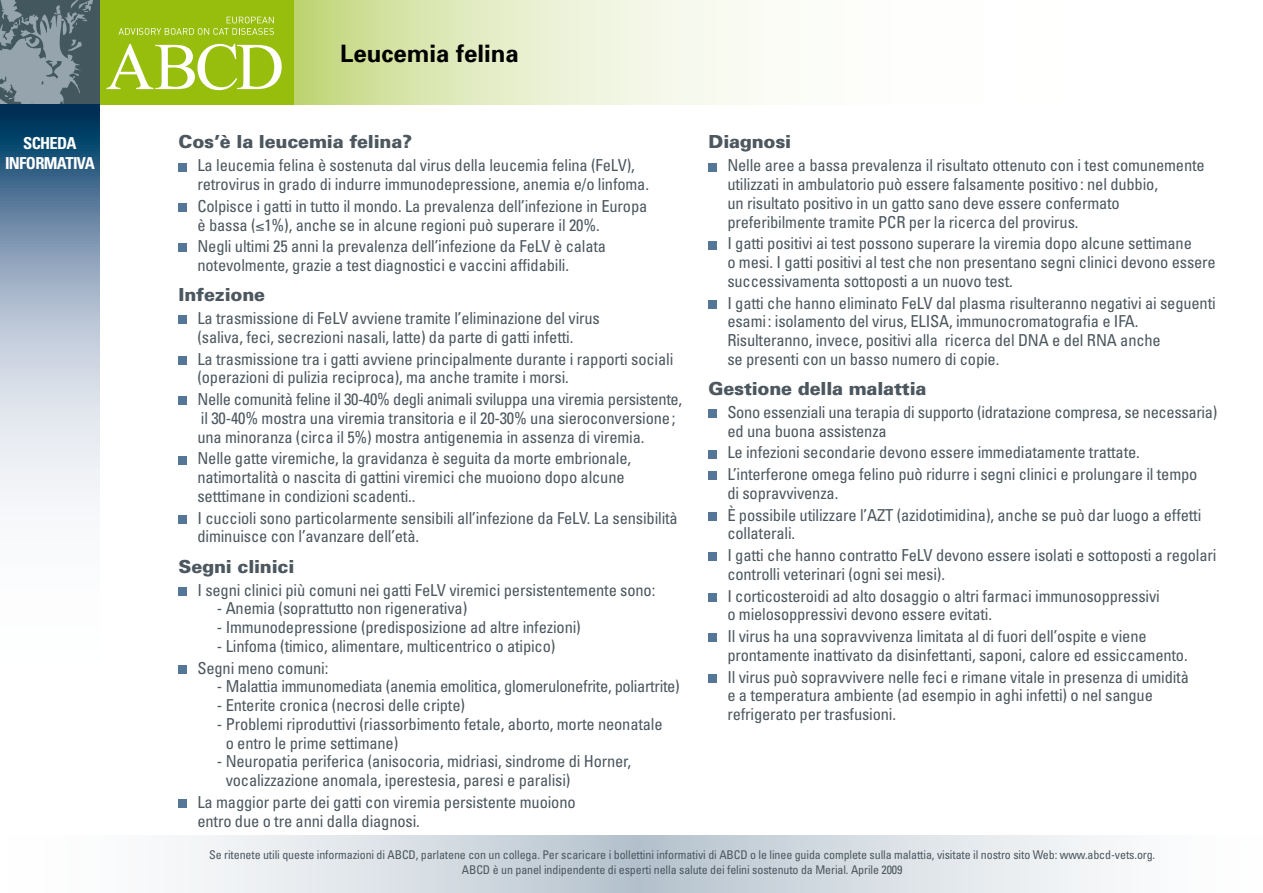
<style>
.page{position:relative;width:1263px;height:893px;background:#fff}
.page>*{position:absolute;margin:0;border:0;box-sizing:border-box;transform-origin:0 0}
.t1{font:700 24px "Univers";color:#000}
.t2{font:900 18px "Univers";letter-spacing:-.01em;color:#4c575f}
.t3{font:condensed 16.5px/18.8px "Univers";letter-spacing:-.01em;color:#4c575f}
.t4{font:700 condensed 16.5px/19.5px "Univers";letter-spacing:-.04em;color:#fff;text-align:center}
.t5{font:condensed 12px/14.2px "Univers";letter-spacing:-.01em;color:#4c575f;text-align:center}
</style>
<div class="page">
<div style="left:0;top:0;width:101px;height:104px;background:#43575f"></div>
<div style="left:101px;top:0;width:195px;height:104px;background:#97be0d"></div>
<svg style="left:106px;top:44px;width:176px;height:46px"></svg>
<svg style="left:118px;top:17px;width:156px;height:18px"></svg>
<svg style="left:0;top:0;width:93px;height:104px"></svg>
<svg style="left:295px;top:0;width:470px;height:104px;background:#e4edc6"></svg>
<svg style="left:0;top:104px;width:100px;height:400px;background:#96abc0"></svg>
<svg style="left:180px;top:836px;width:930px;height:57px;background:#d7dee4"></svg>
<div style="left:179px;top:163px;width:8px;height:8px;background:#547697"></div>
<div style="left:179px;top:203px;width:8px;height:9px;background:#547697"></div>
<div style="left:179px;top:244px;width:8px;height:8px;background:#547697"></div>
<div style="left:179px;top:316px;width:8px;height:8px;background:#547697"></div>
<div style="left:179px;top:356px;width:8px;height:9px;background:#547697"></div>
<div style="left:179px;top:397px;width:8px;height:8px;background:#547697"></div>
<div style="left:179px;top:456px;width:8px;height:8px;background:#547697"></div>
<div style="left:179px;top:515px;width:8px;height:9px;background:#547697"></div>
<div style="left:179px;top:587px;width:8px;height:9px;background:#547697"></div>
<div style="left:179px;top:665px;width:8px;height:9px;background:#547697"></div>
<div style="left:179px;top:799px;width:8px;height:9px;background:#547697"></div>
<div style="left:708px;top:163px;width:9px;height:8px;background:#547697"></div>
<div style="left:708px;top:241px;width:9px;height:8px;background:#547697"></div>
<div style="left:708px;top:300px;width:9px;height:8px;background:#547697"></div>
<div style="left:708px;top:409px;width:9px;height:9px;background:#547697"></div>
<div style="left:708px;top:450px;width:9px;height:8px;background:#547697"></div>
<div style="left:708px;top:472px;width:9px;height:8px;background:#547697"></div>
<div style="left:708px;top:512px;width:9px;height:9px;background:#547697"></div>
<div style="left:708px;top:553px;width:9px;height:8px;background:#547697"></div>
<div style="left:708px;top:593px;width:9px;height:9px;background:#547697"></div>
<div style="left:708px;top:634px;width:9px;height:8px;background:#547697"></div>
<div style="left:708px;top:674px;width:9px;height:9px;background:#547697"></div>
<p class="t4" style="left:5px;top:133px;width:91px">SCHEDA<br>INFORMATIVA</p>
<h1 class="t1" style="left:340px;top:39px;width:180px">Leucemia felina</h1>
<p class="t2" style="left:179px;top:131px;width:235px">Cos’è la leucemia felina?</p>
<p class="t3" style="left:197px;top:156px;width:453px">La leucemia felina è sostenuta dal virus della leucemia felina (FeLV), retrovirus in grado di indurre immunodepressione, anemia e/o linfoma.</p>
<p class="t3" style="left:197px;top:196px;width:451px">Colpisce i gatti in tutto il mondo. La prevalenza dell’infezione in Europa è bassa (≤1%), anche se in alcune regioni può superare il 20%.</p>
<p class="t3" style="left:197px;top:237px;width:410px">Negli ultimi 25 anni la prevalenza dell’infezione da FeLV è calata notevolmente, grazie a test diagnostici e vaccini affidabili.</p>
<p class="t2" style="left:179px;top:284px;width:88px">Infezione</p>
<p class="t3" style="left:197px;top:309px;width:404px">La trasmissione di FeLV avviene tramite l’eliminazione del virus (saliva, feci, secrezioni nasali, latte) da parte di gatti infetti.</p>
<p class="t3" style="left:197px;top:349px;width:477px">La trasmissione tra i gatti avviene principalmente durante i rapporti sociali (operazioni di pulizia reciproca), ma anche tramite i morsi.</p>
<p class="t3" style="left:197px;top:390px;width:486px">Nelle comunità feline il 30-40% degli animali sviluppa una viremia persistente, il 30-40% mostra una viremia transitoria e il 20-30% una sieroconversione; una minoranza (circa il 5%) mostra antigenemia in assenza di viremia.</p>
<p class="t3" style="left:197px;top:449px;width:435px">Nelle gatte viremiche, la gravidanza è seguita da morte embrionale, natimortalità o nascita di gattini viremici che muoiono dopo alcune setttimane in condizioni scadenti..</p>
<p class="t3" style="left:197px;top:508px;width:482px">I cuccioli sono particolarmente sensibili all’infezione da FeLV. La sensibilità diminuisce con l’avanzare dell’età.</p>
<p class="t2" style="left:179px;top:555px;width:117px">Segni clinici</p>
<p class="t3" style="left:197px;top:580px;width:459px">I segni clinici più comuni nei gatti FeLV viremici persistentemente sono:</p>
<p class="t3" style="left:217px;top:599px;width:252px">- Anemia (soprattutto non rigenerativa)</p>
<p class="t3" style="left:217px;top:618px;width:365px">- Immunodepressione (predisposizione ad altre infezioni)</p>
<p class="t3" style="left:197px;top:635px;width:359px;line-height:21.8px;text-indent:19px">- Linfoma (timico, alimentare, multicentrico o atipico)<br>Segni meno comuni:</p>
<p class="t3" style="left:217px;top:677px;width:464px">- Malattia immunomediata (anemia emolitica, glomerulonefrite, poliartrite)</p>
<p class="t3" style="left:217px;top:696px;width:250px">- Enterite cronica (necrosi delle cripte)</p>
<p class="t3" style="left:226px;top:714px;width:438px;text-indent:-9px">- Problemi riproduttivi (riassorbimento fetale, aborto, morte neonatale o entro le prime settimane)</p>
<p class="t3" style="left:226px;top:752px;width:407px;text-indent:-9px">- Neuropatia periferica (anisocoria, midriasi, sindrome di Horner, vocalizzazione anomala, iperestesia, paresi e paralisi)</p>
<p class="t3" style="left:197px;top:792px;width:380px">La maggior parte dei gatti con viremia persistente muoiono entro due o tre anni dalla diagnosi.</p>
<p class="t2" style="left:708px;top:131px;width:84px">Diagnosi</p>
<p class="t3" style="left:727px;top:156px;width:479px">Nelle aree a bassa prevalenza il risultato ottenuto con i test comunemente utilizzati in ambulatorio può essere falsamente positivo: nel dubbio,<br>un risultato positivo in un gatto sano deve essere confermato preferibilmente tramite PCR per la ricerca del provirus.</p>
<p class="t3" style="left:727px;top:234px;width:490px">I gatti positivi ai test possono superare la viremia dopo alcune settimane<br>o mesi. I gatti positivi al test che non presentano segni clinici devono essere successivamenta sottoposti a un nuovo test.</p>
<p class="t3" style="left:727px;top:293px;width:490px">I gatti che hanno eliminato FeLV dal plasma risulteranno negativi ai seguenti esami: isolamento del virus, ELISA, immunocromatografia e IFA.<br>Risulteranno, invece, positivi alla ricerca del DNA e del RNA anche<br>se presenti con un basso numero di copie.</p>
<p class="t2" style="left:708px;top:377px;width:219px">Gestione della malattia</p>
<p class="t3" style="left:727px;top:402px;width:491px">Sono essenziali una terapia di supporto (idratazione compresa, se necessaria) ed una buona assistenza</p>
<p class="t3" style="left:727px;top:441px;width:472px;line-height:21.8px">Le infezioni secondarie devono essere immediatamente trattate.<br>L’interferone omega felino può ridurre i segni clinici e prolungare il tempo</p>
<p class="t3" style="left:727px;top:482px;width:475px;line-height:21.8px">di sopravvivenza.<br>È possibile utilizzare l’AZT (azidotimidina), anche se può dar luogo a effetti</p>
<p class="t3" style="left:727px;top:522px;width:491px;line-height:21.8px">collaterali.<br>I gatti che hanno contratto FeLV devono essere isolati e sottoposti a regolari</p>
<p class="t3" style="left:727px;top:563px;width:434px;line-height:21.8px">controlli veterinari (ogni sei mesi).<br>I corticosteroidi ad alto dosaggio o altri farmaci immunosoppressivi</p>
<p class="t3" style="left:727px;top:603px;width:421px;line-height:21.8px">o mielosoppressivi devono essere evitati.<br>Il virus ha una sopravvivenza limitata al di fuori dell’ospite e viene</p>
<p class="t3" style="left:727px;top:644px;width:463px;line-height:21.8px">prontamente inattivato da disinfettanti, saponi, calore ed essiccamento.<br>Il virus può sopravvivere nelle feci e rimane vitale in presenza di umidità</p>
<p class="t3" style="left:727px;top:686px;width:427px">e a temperatura ambiente (ad esempio in aghi infetti) o nel sangue refrigerato per trasfusioni.</p>
<p class="t5" style="left:209px;top:848px;width:947px">Se ritenete utili queste informazioni di ABCD, parlatene con un collega. Per scaricare i bollettini informativi di ABCD o le linee guida complete sulla malattia, visitate il nostro sito Web: www.abcd-vets.org.<br>ABCD è un panel indipendente di esperti nella salute dei felini sostenuto da Merial. Aprile 2009</p>
</div>
